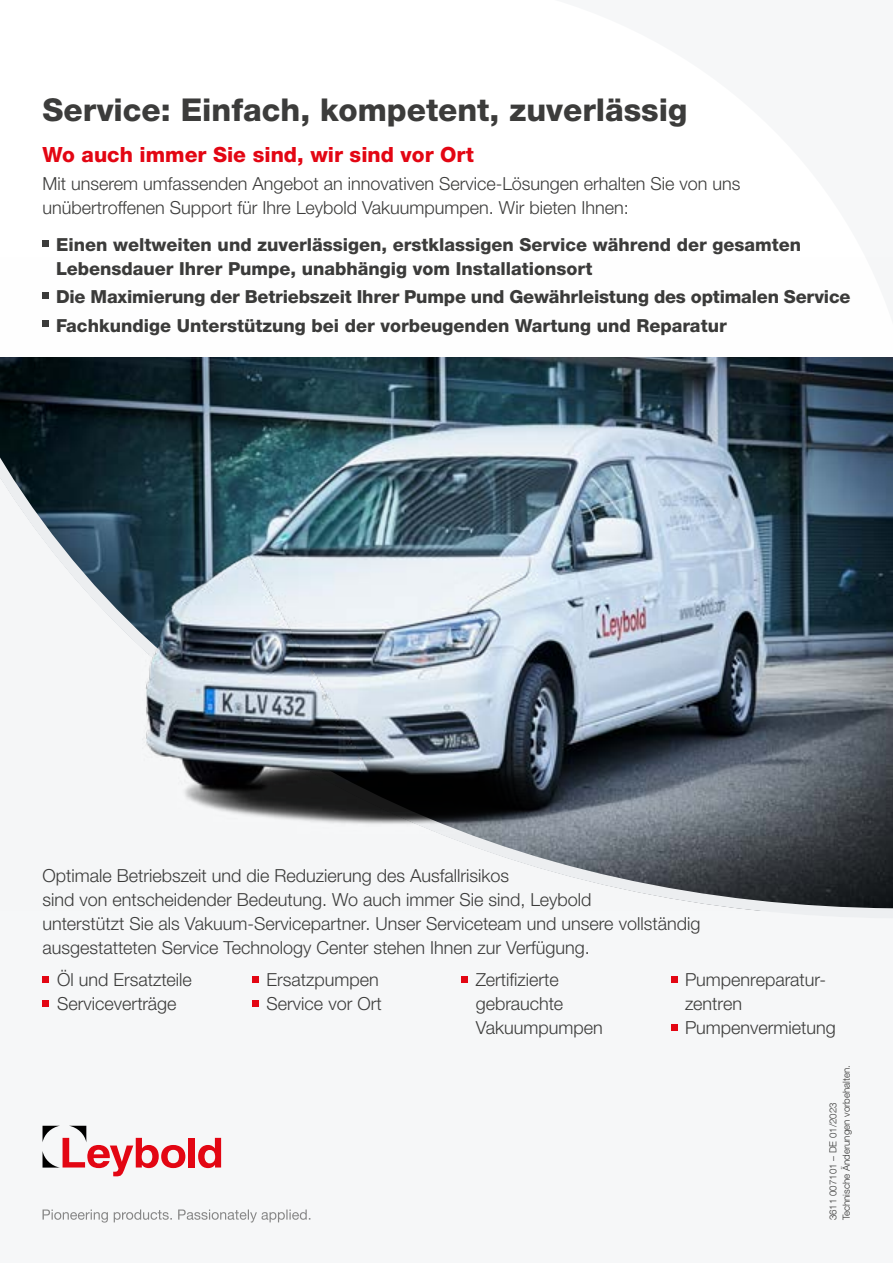
<style>
.page{position:relative;width:893px;height:1263px;background:#fff}
.page>*{position:absolute;margin:0;border:0;box-sizing:border-box;transform-origin:0 0}
.t1{font:800 31.5px "Helvetica Neue LTW1 G";color:#3c3c3b}
.t2{font:800 21px "Helvetica Neue LTW1 G";color:#e30613}
.t3{font:300 18px/24px "Helvetica Neue LTW1 G";color:#3c3c3b}
.t4{font:800 18px/24px "Helvetica Neue LTW1 G";color:#3c3c3b}
.t5{font:300 9.75px/13.5px "Helvetica Neue LT Com";color:#3c3c3b}
</style>
<div class="page">
<svg style="left:43px;top:1209px;width:267px;height:13px"></svg>
<div style="left:188px;top:1138px;width:7px;height:29px;background:#e30613"></div>
<svg style="left:198px;top:1138px;width:23px;height:30px"></svg>
<svg style="left:43px;top:1126px;width:142px;height:50px"></svg>
<div style="left:43px;top:240px;width:6px;height:7px;background:#3c3c3b"></div>
<div style="left:43px;top:976px;width:6px;height:7px;background:#e30613"></div>
<div style="left:43px;top:1000px;width:6px;height:7px;background:#e30613"></div>
<div style="left:252px;top:976px;width:7px;height:7px;background:#e30613"></div>
<div style="left:252px;top:1000px;width:7px;height:7px;background:#e30613"></div>
<div style="left:461px;top:976px;width:7px;height:7px;background:#e30613"></div>
<div style="left:671px;top:976px;width:6px;height:7px;background:#e30613"></div>
<div style="left:671px;top:1024px;width:6px;height:7px;background:#e30613"></div>
<img style="left:0;top:292px;width:893px;height:619px">
<h1 class="t1" style="left:43px;top:91px;width:646px">Service: Einfach, kompetent, zuverlässig</h1>
<p class="t2" style="left:43px;top:142px;width:433px">Wo auch immer Sie sind, wir sind vor Ort</p>
<p class="t3" style="left:43px;top:172px;width:699px">Mit unserem umfassenden Angebot an innovativen Service-Lösungen erhalten Sie von uns unübertroffenen Support für Ihre Leybold Vakuumpumpen. Wir bieten Ihnen:</p>
<p class="t4" style="left:56px;top:233px;width:746px">Einen weltweiten und zuverlässigen, erstklassigen Service während der gesamten<br>Lebensdauer Ihrer Pumpe, unabhängig vom Installationsort</p>
<p class="t4" style="left:56px;top:283px;width:796px;line-height:28.2px">Die Maximierung der Betriebszeit Ihrer Pumpe und Gewährleistung des optimalen Service<br>Fachkundige Unterstützung bei der vorbeugenden Wartung und Reparatur</p>
<p class="t3" style="left:43px;top:864px;width:659px">Optimale Betriebszeit und die Reduzierung des Ausfallrisikos<br>sind von entscheidender Bedeutung. Wo auch immer Sie sind, Leybold<br>unterstützt Sie als Vakuum-Servicepartner. Unser Serviceteam und unsere vollständig ausgestatteten Service Technology Center stehen Ihnen zur Verfügung.</p>
<p class="t3" style="left:57px;top:968px;width:136px">Öl und Ersatzteile<br>Serviceverträge</p>
<p class="t3" style="left:266px;top:968px;width:117px">Ersatzpumpen<br>Service vor Ort</p>
<p class="t3" style="left:476px;top:968px;width:128px">Zertifizierte gebrauchte<br>Vakuumpumpen</p>
<p class="t3" style="left:685px;top:968px;width:152px">Pumpenreparatur&shy;zentren<br>Pumpenvermietung</p>
<p class="t5" style="left:826px;top:1220px;width:157px;rotate:-90deg">3611 007101 – DE 01/2023<br>Technische Änderungen vorbehalten.</p>
</div>
